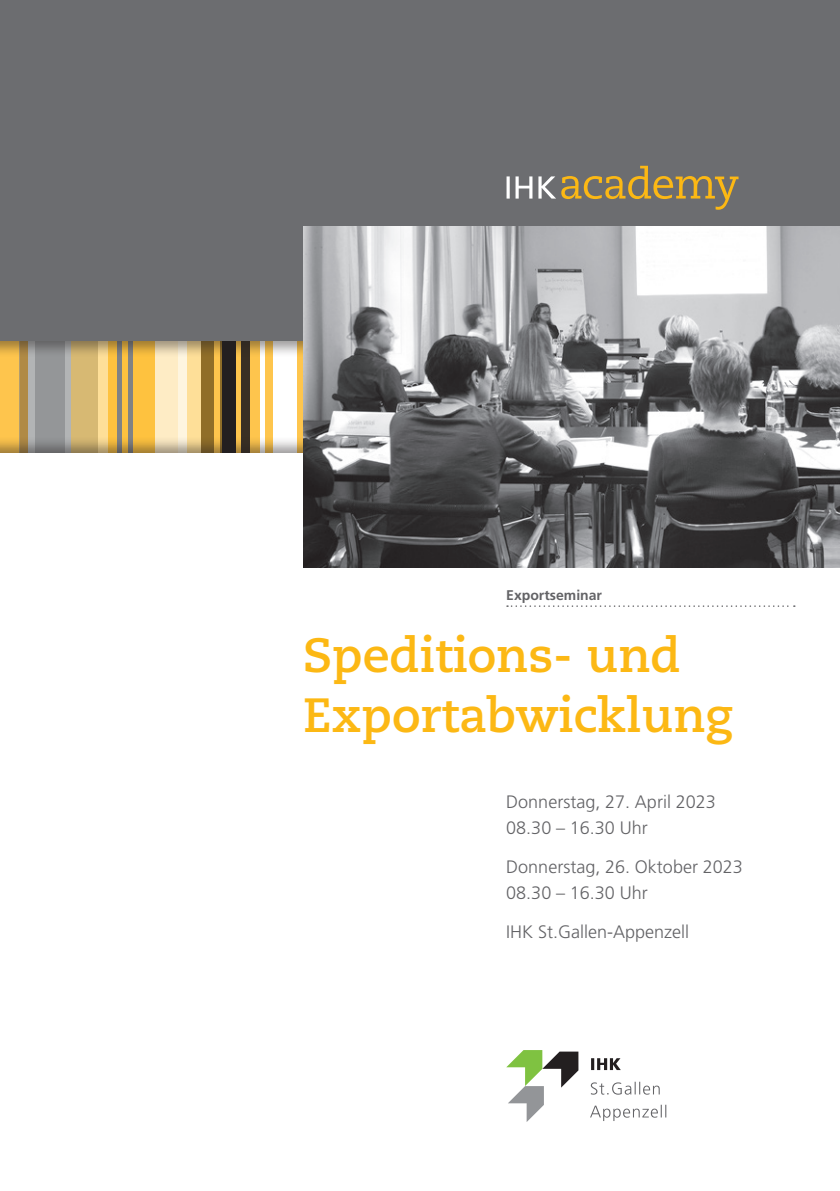
<style>
.page{position:relative;width:840px;height:1191px;background:#fff}
.page>*{position:absolute;margin:0;border:0;box-sizing:border-box;transform-origin:0 0}
.t1{font:700 48px/60px "Caecilia LT Std";color:#fcb814}
.t2{font:300 18px/26px "Frutiger LT Std";color:#636366}
.t3{font:700 14px "Frutiger LT Std";color:#636366}
</style>
<div class="page">
<svg style="left:225px;top:309px;width:102px;height:176px;fill:#fec54d"></svg>
<svg style="left:0;top:309px;width:28px;height:176px;fill:#fec54d"></svg>
<svg style="left:201px;top:309px;width:34px;height:176px;fill:#231f20"></svg>
<svg style="left:28px;top:358px;width:43px;height:78px"></svg>
<svg style="left:71px;top:358px;width:151px;height:78px"></svg>
<svg style="left:273px;top:309px;width:24px;height:176px"></svg>
<svg style="left:20px;top:309px;width:8px;height:176px"></svg>
<svg style="left:260px;top:309px;width:5px;height:176px"></svg>
<svg style="left:117px;top:309px;width:4px;height:176px"></svg>
<svg style="left:128px;top:309px;width:4px;height:176px"></svg>
<svg style="left:155px;top:358px;width:31px;height:78px;fill:#feecc5"></svg>
<div style="left:241px;top:309px;width:8px;height:176px;background:#392f24"></div>
<svg style="left:214px;top:309px;width:5px;height:176px"></svg>
<svg style="left:35px;top:309px;width:29px;height:176px;fill:#949698"></svg>
<div style="left:0;top:0;width:839px;height:340px;background:#6c6d70"></div>
<div style="left:0;top:454px;width:839px;height:737px;background:#fff"></div>
<svg style="left:506px;top:605px;width:288px;height:2px"></svg>
<svg style="left:506px;top:166px;width:232px;height:44px"></svg>
<svg style="left:506px;top:1050px;width:72px;height:72px"></svg>
<svg style="left:590px;top:1104px;width:76px;height:17px"></svg>
<svg style="left:590px;top:1081px;width:69px;height:13px"></svg>
<svg style="left:591px;top:1058px;width:29px;height:12px"></svg>
<img style="left:303px;top:227px;width:536px;height:340px">
<p class="t3" style="left:506px;top:586px;width:97px">Exportseminar</p>
<h1 class="t1" style="left:303px;top:626px;width:431px">Speditions- und<br>Exportabwicklung</h1>
<p class="t2" style="left:506px;top:788px;width:211px">Donnerstag, 27. April 2023<br>08.30 – 16.30 Uhr</p>
<p class="t2" style="left:506px;top:853px;width:238px">Donnerstag, 26. Oktober 2023<br>08.30 – 16.30 Uhr</p>
<p class="t2" style="left:506px;top:918px;width:184px">IHK St.Gallen-Appenzell</p>
</div>
